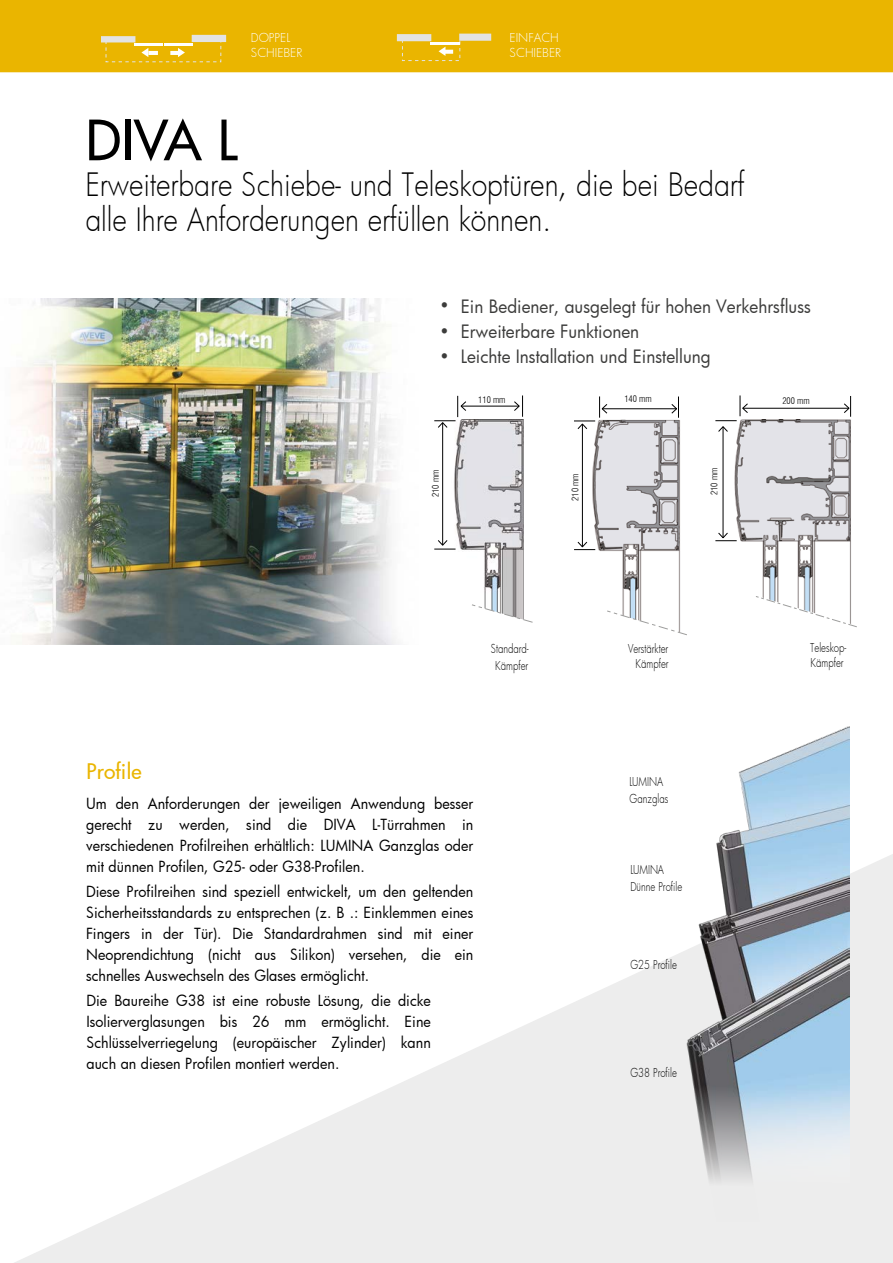
<style>
.page{position:relative;width:893px;height:1263px;background:#fff}
.page>*{position:absolute;margin:0;border:0;box-sizing:border-box;transform-origin:0 0}
.TITRE_Gamme{font:500 54px "Futura";color:#000}
.SOUS-TITRE_Descripti{font:31.5px/35.5px "Futura Lt";color:#000;scale:.9 1}
.TITRE-paragraphe-cou{font:500 21px "Futura";color:#eab500}
.t1{font:18px "Futura Bk";color:#3c3c3b;scale:.95 1}
.TEXT-paragraphe{font:15px/21px "Futura Bk";color:#000;text-align:justify;scale:.95 1}
.Légende_illustration{font:12px/14.4px "Futura Lt";color:#000;text-align:right;scale:.8 1}
.t2{font:12px/14.4px "Futura Lt";color:#fff}
.Légende_illustration-2{font:300 12px "Futura";color:#000;scale:.8 1}
.t3{font:300 condensed 9px "Swiss 721 BT";color:#000}
.s1{font-family:"Futura"}
.s2{font-family:"Futura Lt";font-weight:400}
.s3{font-family:"Futura";font-weight:300}
</style>
<div class="page">
<div style="left:0;top:0;width:893px;height:72px;background:#eab500"></div>
<svg style="left:14px;top:854px;width:879px;height:409px"></svg>
<img style="left:658px;top:726px;width:191px;height:505px">
<img style="left:454px;top:419px;width:70px;height:185px">
<hr style="left:461px;top:406px;width:58px;height:1px;background:#000">
<svg style="left:514px;top:395px;width:9px;height:22px"></svg>
<hr style="left:442px;top:423px;width:1px;height:122px;background:#000">
<svg style="left:434px;top:540px;width:22px;height:10px"></svg>
<svg style="left:434px;top:396px;width:32px;height:32px"></svg>
<svg style="left:472px;top:604px;width:61px;height:19px"></svg>
<img style="left:593px;top:420px;width:88px;height:190px">
<hr style="left:602px;top:408px;width:75px;height:1px;background:#000">
<svg style="left:671px;top:396px;width:8px;height:22px"></svg>
<hr style="left:582px;top:424px;width:1px;height:123px;background:#000">
<svg style="left:574px;top:541px;width:21px;height:9px"></svg>
<svg style="left:574px;top:396px;width:33px;height:33px"></svg>
<svg style="left:607px;top:610px;width:80px;height:25px"></svg>
<img style="left:721px;top:419px;width:130px;height:177px">
<hr style="left:743px;top:408px;width:106px;height:1px;background:#000">
<svg style="left:844px;top:396px;width:7px;height:21px"></svg>
<hr style="left:723px;top:427px;width:1px;height:111px;background:#000">
<svg style="left:715px;top:532px;width:22px;height:9px"></svg>
<svg style="left:715px;top:395px;width:33px;height:37px"></svg>
<svg style="left:756px;top:596px;width:101px;height:31px"></svg>
<img style="left:16px;top:299px;width:383px;height:346px">
<svg style="left:101px;top:36px;width:34px;height:6px"></svg>
<svg style="left:192px;top:35px;width:34px;height:7px"></svg>
<hr style="left:134px;top:44px;width:29px;height:2px;background:#fff">
<hr style="left:164px;top:44px;width:29px;height:2px;background:#fff">
<svg style="left:141px;top:48px;width:7px;height:9px"></svg>
<hr style="left:148px;top:51px;width:10px;height:4px;background:#fff">
<svg style="left:178px;top:48px;width:7px;height:9px"></svg>
<hr style="left:170px;top:51px;width:10px;height:4px;background:#fff">
<svg style="left:397px;top:34px;width:34px;height:7px"></svg>
<svg style="left:459px;top:34px;width:32px;height:7px"></svg>
<hr style="left:431px;top:42px;width:29px;height:3px;background:#fff">
<svg style="left:439px;top:47px;width:14px;height:9px"></svg>
<p class="t2" style="left:251px;top:31px;width:41px">DOPPEL</p>
<p class="t2" style="left:251px;top:45px;width:53px">SCHIEBER</p>
<p class="t2" style="left:510px;top:31px;width:53px">EINFACH<br>SCHIEBER</p>
<p class="TITRE_Gamme" style="left:85px;top:104px;width:154px">DIVA L</p>
<p class="SOUS-TITRE_Descripti" style="left:85px;top:166px;width:734px">Erweiterbare Schiebe- und Teleskoptüren, die bei Bedarf alle Ihre Anforderungen erfüllen können.</p>
<p class="t1" style="left:439px;top:294px;width:393px"><span class="s1">•</span> Ein Bediener, ausgelegt für hohen Verkehrsfluss</p>
<p class="t1" style="left:439px;top:319px;width:212px"><span class="s1">•</span> Erweiterbare Funktionen</p>
<p class="t1" style="left:439px;top:344px;width:287px"><span class="s1">•</span> Leichte Installation und Einstellung</p>
<p class="t3" style="left:430px;top:497px;width:29px;rotate:-90deg">210 mm</p>
<p class="t3" style="left:478px;top:394px;width:29px">110 mm</p>
<p class="t3" style="left:570px;top:501px;width:29px;rotate:-90deg">210 mm</p>
<p class="t3" style="left:624px;top:394px;width:29px">140 mm</p>
<p class="t3" style="left:709px;top:495px;width:29px;rotate:-90deg">210 mm</p>
<p class="t3" style="left:782px;top:395px;width:29px">200 mm</p>
<p class="Légende_illustration-2" style="left:491px;top:641px;width:49px">Standard<span class="s2">-</span></p>
<p class="Légende_illustration" style="left:495px;top:658px;width:43px">Kämpfer</p>
<p class="TITRE-paragraphe-cou" style="left:86px;top:757px;width:57px">Profile</p>
<p class="TEXT-paragraphe" style="left:86px;top:792px;width:409px">Um den Anforderungen der jeweiligen Anwendung besser gerecht zu werden, sind die DIVA L-Türrahmen in verschiedenen Profilreihen erhältlich: LUMINA Ganzglas oder mit dünnen Profilen, G25- oder G38-Profilen.</p>
<p class="TEXT-paragraphe" style="left:86px;top:881px;width:409px">Diese Profilreihen sind speziell entwickelt, um den geltenden Sicherheitsstandards zu entsprechen (z. B .: Einklemmen eines Fingers in der Tür). Die Standardrahmen sind mit einer Neoprendichtung (nicht aus Silikon) versehen, die ein schnelles Auswechseln des Glases ermöglicht.</p>
<p class="TEXT-paragraphe" style="left:86px;top:990px;width:364px">Die Baureihe G38 ist eine robuste Lösung, die dicke Isolierverglasungen bis 26 mm ermöglicht. Eine Schlüsselverriegelung (europäischer Zylinder) kann auch an diesen Profilen montiert werden.</p>
<p class="Légende_illustration" style="left:628px;top:641px;width:52px">Verstärkter<br>Kämpfer</p>
<p class="Légende_illustration" style="left:810px;top:640px;width:47px;text-align:left">Teleskop-<br>Kämpfer</p>
<p class="Légende_illustration-2" style="left:629px;top:774px;width:44px">LUMINA</p>
<p class="Légende_illustration" style="left:629px;top:791px;width:50px">Ganzglas</p>
<p class="Légende_illustration-2" style="left:630px;top:862px;width:44px">LUMINA</p>
<p class="Légende_illustration" style="left:630px;top:879px;width:66px">Dünne Profile</p>
<p class="Légende_illustration" style="left:630px;top:957px;width:60px"><span class="s3">G25</span> Profile</p>
<p class="Légende_illustration" style="left:630px;top:1065px;width:60px"><span class="s3">G38</span> Profile</p>
</div>
